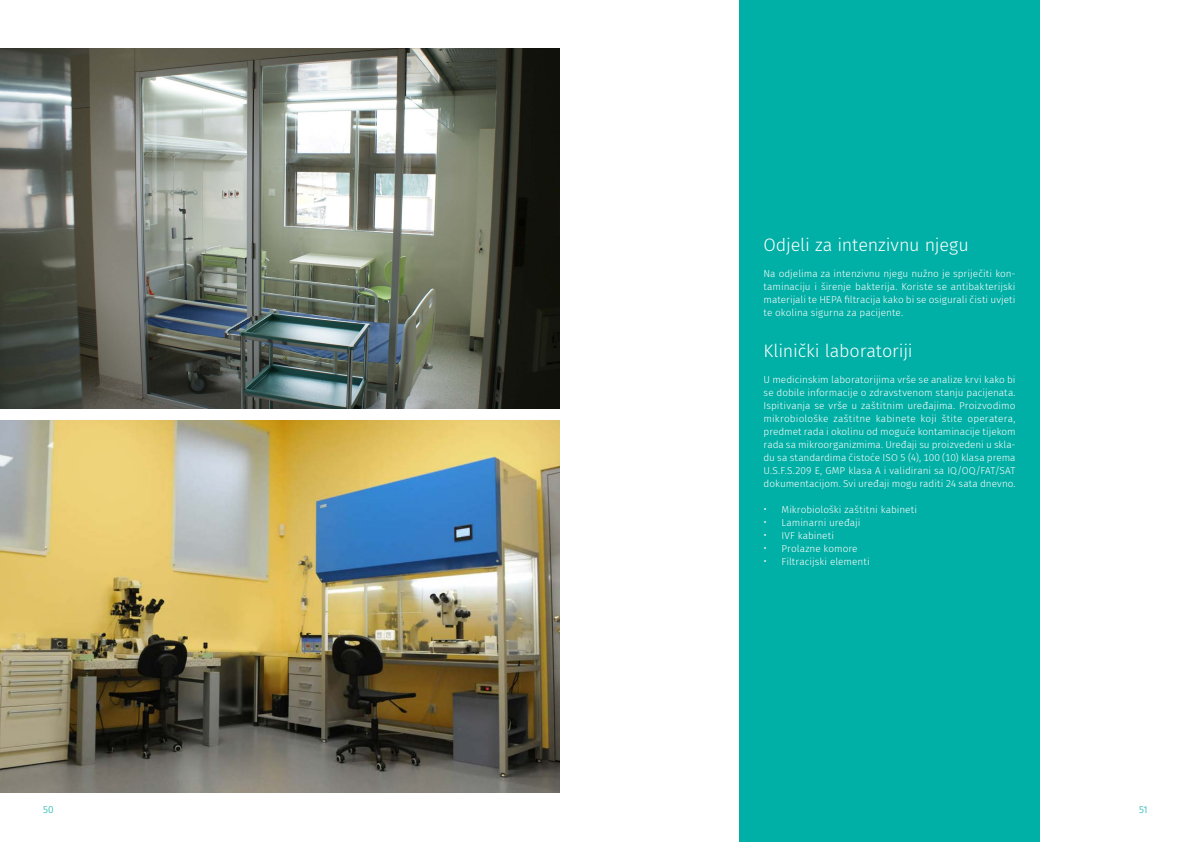
<style>
.page{position:relative;width:1191px;height:842px;background:#fff}
.page>*{position:absolute;margin:0;border:0;box-sizing:border-box;transform-origin:0 0}
.t1{font:300 18px "Fira Sans";letter-spacing:-.005em;color:#fff}
.t2{font:300 10px/13px "Fira Sans";color:#fff;text-align:justify}
.t3{font:300 10px "Fira Sans";color:#00afa5}
.s1{font-size:12px}
</style>
<div class="page">
<img style="left:0;top:48px;width:559px;height:360px">
<img style="left:0;top:420px;width:559px;height:372px">
<div style="left:739px;top:0;width:300px;height:842px;background:#00afa5"></div>
<h1 class="t1" style="left:763px;top:232px;width:207px">Odjeli za intenzivnu njegu</h1>
<p class="t2" style="left:763px;top:267px;width:254px">Na odjelima za intenzivnu njegu nužno je spriječiti kon&shy;taminaciju i širenje bakterija. Koriste se antibakterijski materijali te HEPA filtracija kako bi se osigurali čisti uvjeti te okolina sigurna za pacijente.</p>
<h1 class="t1" style="left:763px;top:338px;width:151px">Klinički laboratoriji</h1>
<p class="t2" style="left:763px;top:373px;width:254px">U medicinskim laboratorijima vrše se analize krvi kako bi se dobile informacije o zdravstvenom stanju pacijenata.<br>Ispitivanja se vrše u zaštitnim uređajima. Proizvodimo mikrobiološke zaštitne kabinete koji štite operatera, predmet rada i okolinu od moguće kontaminacije tijekom rada sa mikroorganizmima. Uređaji su proizvedeni u skla&shy;du sa standardima čistoće ISO 5 (4), 100 (10) klasa prema U.S.F.S.209 E, GMP klasa A i validirani sa IQ/OQ/FAT/SAT dokumentacijom. Svi uređaji mogu raditi 24 sata dnevno.</p>
<p class="t2" style="left:763px;top:503px;width:155px"><span class="s1">•</span> Mikrobiološki zaštitni kabineti</p>
<p class="t2" style="left:763px;top:516px;width:98px"><span class="s1">•</span> Laminarni uređaji</p>
<p class="t2" style="left:763px;top:529px;width:72px"><span class="s1">•</span> IVF kabineti</p>
<p class="t2" style="left:763px;top:542px;width:95px"><span class="s1">•</span> Prolazne komore</p>
<p class="t2" style="left:763px;top:555px;width:108px"><span class="s1">•</span> Filtracijski elementi</p>
<p class="t3" style="left:43px;top:802px;width:12px">50</p>
<p class="t3" style="left:1139px;top:802px;width:10px">51</p>
</div>
